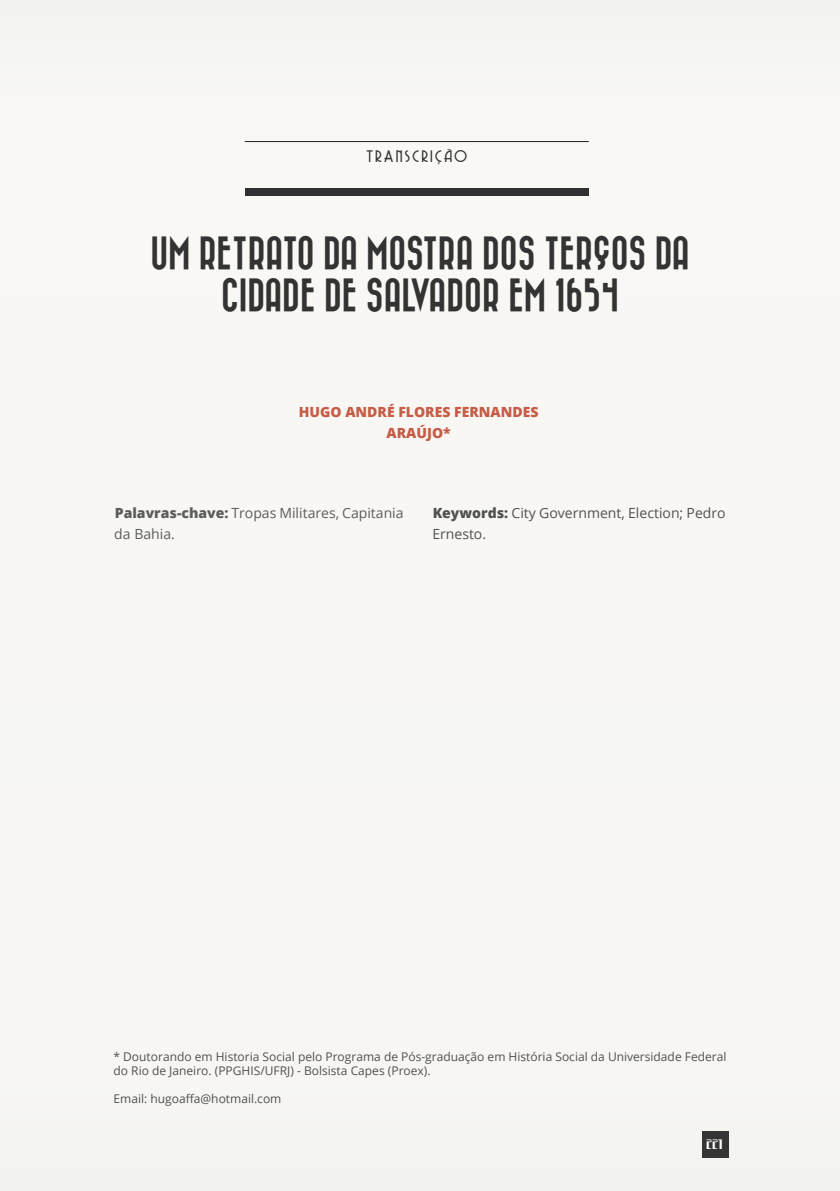
<style>
.page{position:relative;width:840px;height:1191px;background:#fff}
.page>*{position:absolute;margin:0;border:0;box-sizing:border-box;transform-origin:0 0}
.t1{font:34px "Bazar";color:#333}
.t2{font:15.6px "Copasetic NF";letter-spacing:.16em;color:#333}
.TEXTO{font:14px/21px "Open Sans";color:#5d5d5d}
.TEXTO-2{font:14px/21px "Open Sans";color:#515151}
.t3{font:800 14px/21px "Open Sans";color:#c65c46;text-align:center}
.NOTA{font:12px/14px "Open Sans";color:#515151}
.t4{font:12px "Betty Noir";color:#fff}
.s1{font-weight:800}
</style>
<div class="page">
<div style="left:0;top:0;width:839px;height:1190px;background:#f8f7f4"></div>
<div style="left:701px;top:1131px;width:27px;height:26px;background:#363536"></div>
<div style="left:245px;top:189px;width:343px;height:7px;background:#313131"></div>
<hr style="left:244px;top:141px;width:344px;height:1px;background:#231f20">
<p class="t2" style="left:366px;top:149px;width:102px">TRANSCRIÇâO</p>
<p class="t1" style="left:150px;top:236px;width:540px">UM RETRATO DA MOSTRA DOS TERÇOS DA</p>
<p class="t1" style="left:221px;top:278px;width:399px">CIDADE DE SALVADOR EM 1654</p>
<p class="t3" style="left:299px;top:401px;width:241px">HUGO ANDRÉ FLORES FERNANDES<br>ARAÚJO*</p>
<p class="TEXTO" style="left:114px;top:502px;width:290px"><span class="s1">Palavras-chave:</span> Tropas Militares, Capitania da Bahia.</p>
<p class="TEXTO-2" style="left:432px;top:502px;width:294px"><span class="s1">Keywords:</span> City Government, Election; Pedro<br>Ernesto.</p>
<p class="NOTA" style="left:113px;top:1049px;width:614px">* Doutorando em Historia Social pelo Programa de Pós-graduação em História Social da Universidade Federal do Rio de Janeiro. (PPGHIS/UFRJ) - Bolsista Capes (Proex).</p>
<p class="NOTA" style="left:113px;top:1091px;width:169px">Email: hugoaffa@hotmail.com</p>
<p class="t4" style="left:706px;top:1138px;width:18px">221</p>
</div>
